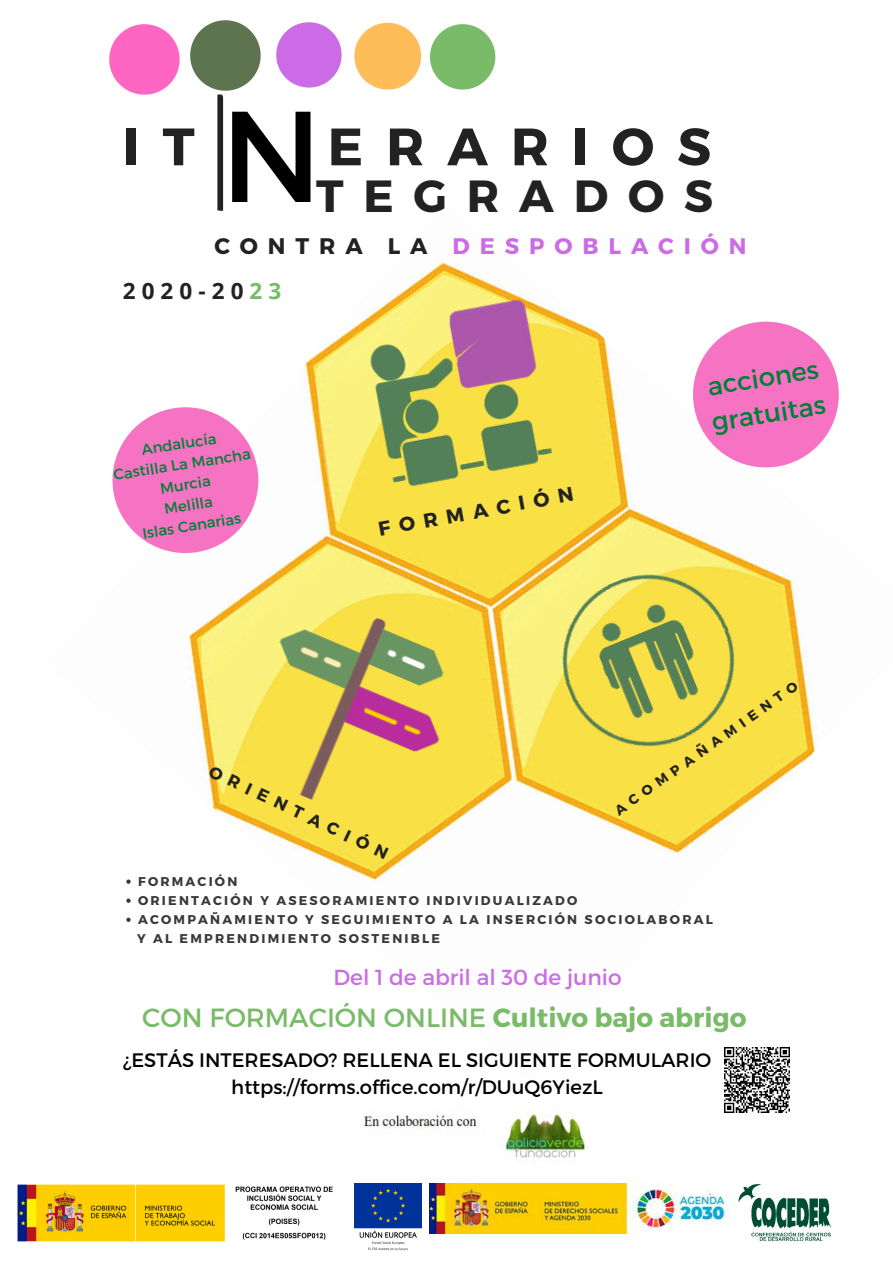
<style>
.page{position:relative;width:893px;height:1263px;background:#fff}
.page>*{position:absolute;margin:0;border:0;box-sizing:border-box;transform-origin:0 0}
.t1{font:129px "Montserrat";color:#000}
.t2{font:700 52.5px "Montserrat";letter-spacing:.44em;color:#222}
.t3{font:700 45px "Montserrat";letter-spacing:.44em;color:#222}
.t4{font:26.33px "Montserrat";color:#79bb69}
.t5{font:25.88px/36.1px "Montserrat";color:#008037}
.t6{font:700 22.5px "Montserrat";letter-spacing:.44em;color:#cb6ce6}
.t7{font:700 22.5px "Open Sans";letter-spacing:.27em;color:#222}
.t8{font:21.75px "Montserrat";color:#cb6ce6}
.t9{font:700 19.88px "Montserrat";color:#222}
.t10{font:19.5px "Montserrat";color:#000}
.t11{font:700 16.8px "Montserrat";color:#222}
.t12{font:15px "Montserrat";color:#008037}
.t13{font:700 13.8px "Montserrat";color:#222}
.t14{font:700 12.67px "Montserrat";letter-spacing:.175em;color:#393839}
.s1{color:#222}
.s2{color:#79bb69}
.s3{font-weight:700}
</style>
<div class="page">
<svg style="left:109px;top:24px;width:71px;height:71px"></svg>
<svg style="left:276px;top:22px;width:65px;height:66px"></svg>
<svg style="left:354px;top:23px;width:67px;height:67px"></svg>
<svg style="left:430px;top:24px;width:65px;height:66px"></svg>
<img style="left:129px;top:262px;width:710px;height:819px">
<div style="left:693px;top:322px;width:146px;height:145px;background:#f672c3;border-radius:50%"></div>
<img style="left:334px;top:281px;width:250px;height:227px">
<img style="left:224px;top:585px;width:253px;height:253px">
<img style="left:533px;top:544px;width:233px;height:233px">
<svg style="left:190px;top:20px;width:71px;height:191px"></svg>
<img style="left:335px;top:287px;width:249px;height:220px">
<img style="left:17px;top:1184px;width:208px;height:58px">
<img style="left:235px;top:1186px;width:98px;height:54px">
<img style="left:355px;top:1183px;width:66px;height:68px">
<img style="left:738px;top:1183px;width:93px;height:59px">
<img style="left:363px;top:1108px;width:226px;height:50px">
<img style="left:725px;top:1047px;width:64px;height:65px">
<img style="left:430px;top:1183px;width:299px;height:50px">
<svg style="left:126px;top:879px;width:5px;height:5px"></svg>
<svg style="left:126px;top:898px;width:5px;height:5px"></svg>
<svg style="left:126px;top:917px;width:5px;height:5px"></svg>
<div style="left:112px;top:407px;width:146px;height:146px;background:#f672c3;border-radius:50%"></div>
<p class="t1" style="left:220px;top:72px;width:104px">N</p>
<p class="t2" style="left:328px;top:112px;width:385px">ERARIOS</p>
<p class="t2" style="left:123px;top:112px;width:73px">I T</p>
<p class="t3" style="left:316px;top:167px;width:398px">TEGRADOS</p>
<p class="t6" style="left:214px;top:231px;width:534px"><span class="s1">CONTRA LA</span> DESPOBLACIÓN</p>
<p class="t7" style="left:123px;top:275px;width:160px">2020-20<span class="s2">23</span></p>
<p class="t12" style="left:140px;top:440px;width:77px;rotate:-9deg">Andalucía</p>
<p class="t12" style="left:112px;top:466px;width:140px;rotate:-9deg">Castilla La Mancha</p>
<p class="t12" style="left:159px;top:479px;width:52px;rotate:-9deg">Murcia</p>
<p class="t12" style="left:163px;top:499px;width:50px;rotate:-9deg">Melilla</p>
<p class="t12" style="left:141px;top:524px;width:101px;rotate:-9deg">Islas Canarias</p>
<p class="t9" style="left:376px;top:516px;width:199px;rotate:-10deg">FORMACIÓN</p>
<p class="t5" style="left:703px;top:367px;width:116px;rotate:-9deg">acciones gratuitas</p>
<p class="t11" style="left:214px;top:761px;width:198px;rotate:25deg">ORIENTACIÓN</p>
<p class="t13" style="left:610px;top:804px;width:222px;rotate:-35deg">ACOMPAÑAMIENTO</p>
<p class="t14" style="left:138px;top:873px;width:101px">FORMACIÓN</p>
<p class="t14" style="left:138px;top:892px;width:441px">ORIENTACIÓN Y ASESORAMIENTO INDIVIDUALIZADO</p>
<p class="t14" style="left:138px;top:911px;width:576px">ACOMPAÑAMIENTO Y SEGUIMIENTO A LA INSERCIÓN SOCIOLABORAL</p>
<p class="t14" style="left:137px;top:930px;width:304px">Y AL EMPRENDIMIENTO SOSTENIBLE</p>
<p class="t8" style="left:333px;top:963px;width:290px">Del 1 de abril al 30 de junio</p>
<p class="t4" style="left:142px;top:1001px;width:605px">CON FORMACIÓN ONLINE <span class="s3">Cultivo bajo abrigo</span></p>
<p class="t10" style="left:123px;top:1047px;width:590px">¿ESTÁS INTERESADO? RELLENA EL SIGUIENTE FORMULARIO</p>
<p class="t10" style="left:231px;top:1074px;width:373px">https://forms.office.com/r/DUuQ6YiezL</p>
</div>
